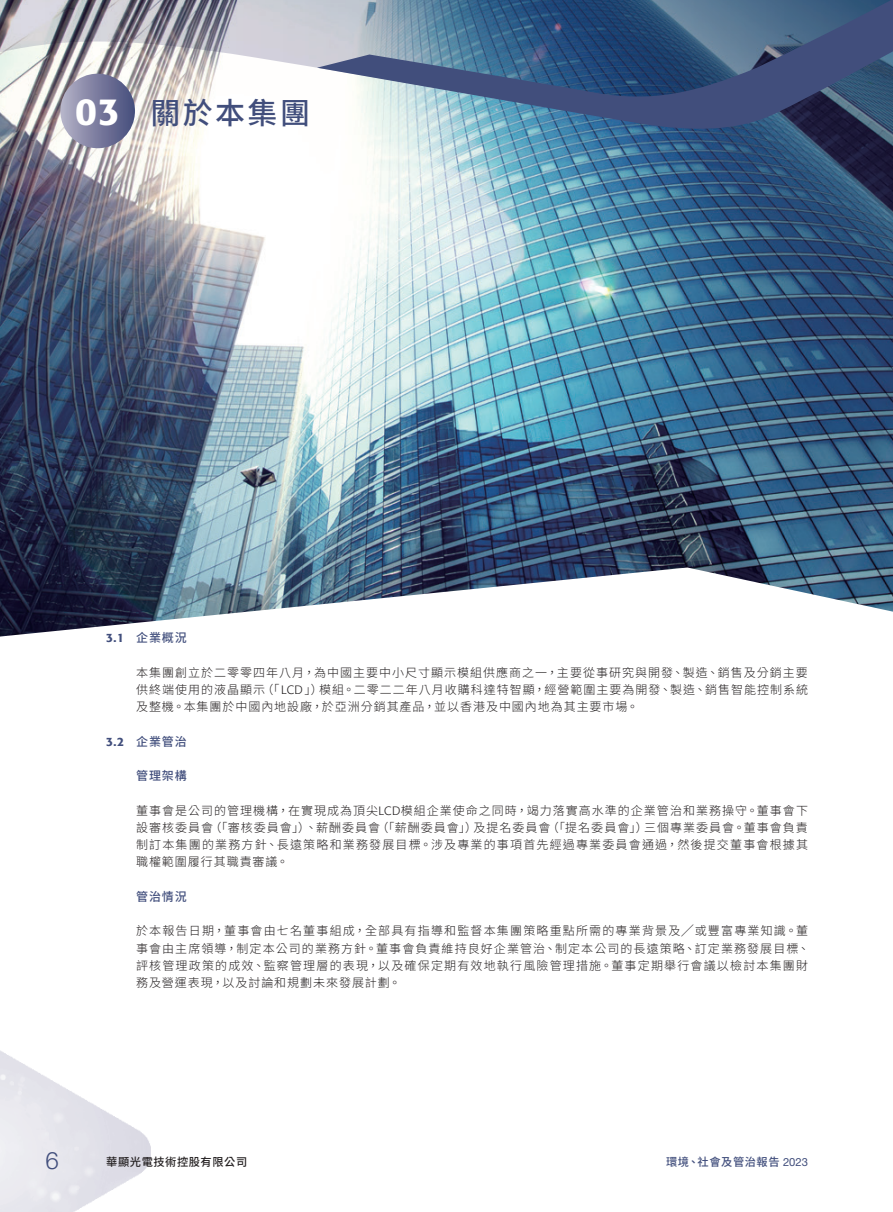
<style>
.page{position:relative;width:893px;height:1212px;background:#fff}
.page>*{position:absolute;margin:0;border:0;box-sizing:border-box;transform-origin:0 0}
.Body_Text{font:500 37.5px "Formata";color:#fff}
.t1{font:500 30px "Source Han Sans TC";letter-spacing:.08em;color:#414e7c}
.t2{font:300 24px "Helvetica Neue LT Std";color:#414e7c}
.Body_Text-2{font:300 12px/17.2px "Source Han Sans TC";letter-spacing:.085em;color:#231f20;text-align:justify}
.Heading_1{font:500 12px "Source Han Sans TC";letter-spacing:.08em;color:#414e7c}
.Heading_2{font:500 12px "Source Han Sans TC";letter-spacing:.08em;color:#414e7c}
.t3{font:500 11.25px "Source Han Sans TC";letter-spacing:.05em;color:#414e7c}
.t4{font:500 11.25px "Source Han Sans TC";letter-spacing:.05em;color:#231f20}
.s1{font-family:"Formata"}
.s2{font-family:"Helvetica Neue LT Std";font-weight:400}
</style>
<div class="page">
<img style="left:0;top:636px;width:151px;height:576px">
<img style="left:0;top:123px;width:893px;height:513px">
<img style="left:0;top:0;width:317px;height:123px">
<svg style="left:317px;top:0;width:576px;height:132px"></svg>
<div style="left:60px;top:74px;width:75px;height:74px;background:linear-gradient(to right,#b5b1c6,#454c7b);border-radius:37px"></div>
<p class="Body_Text" style="left:75px;top:89px;width:46px">03</p>
<p class="t1" style="left:151px;top:96px;width:161px">關於本集團</p>
<p class="Heading_1" style="left:106px;top:631px;width:82px"><span class="s1">3.1</span> 企業概況</p>
<p class="Body_Text-2" style="left:136px;top:664px;width:673px">本集團創立於二零零四年八月，為中國主要中小尺寸顯示模組供應商之一，主要從事研究與開發、製造、銷售及分銷主要供終端使用的液晶顯示（「<span class="s1">LCD</span>」）模組。二零二二年八月收購科達特智顯，經營範圍主要為開發、製造、銷售智能控制系統及整機。本集團於中國內地設廠，於亞洲分銷其產品，並以香港及中國內地為其主要市場。</p>
<p class="Heading_1" style="left:106px;top:734px;width:82px"><span class="s1">3.2</span> 企業管治</p>
<p class="Heading_2" style="left:136px;top:769px;width:52px">管理架構</p>
<p class="Body_Text-2" style="left:136px;top:802px;width:673px">董事會是公司的管理機構，在實現成為頂尖<span class="s1">LCD</span>模組企業使命之同時，竭力落實高水準的企業管治和業務操守。董事會下設審核委員會（「審核委員會」）、薪酬委員會（「薪酬委員會」）及提名委員會（「提名委員會」）三個專業委員會。董事會負責制訂本集團的業務方針、長遠策略和業務發展目標。涉及專業的事項首先經過專業委員會通過，然後提交董事會根據其職權範圍履行其職責審議。</p>
<p class="Heading_2" style="left:136px;top:890px;width:52px">管治情況</p>
<p class="Body_Text-2" style="left:136px;top:922px;width:675px">於本報告日期，董事會由七名董事組成，全部具有指導和監督本集團策略重點所需的專業背景及╱或豐富專業知識。董事會由主席領導，制定本公司的業務方針。董事會負責維持良好企業管治、制定本公司的長遠策略、訂定業務發展目標、評核管理政策的成效、監察管理層的表現，以及確保定期有效地執行風險管理措施。董事定期舉行會議以檢討本集團財務及營運表現，以及討論和規劃未來發展計劃。</p>
<h3 class="t2" style="left:45px;top:1145px;width:15px">6</h3>
<p class="t4" style="left:106px;top:1155px;width:142px">華顯光電技術控股有限公司</p>
<p class="t3" style="left:666px;top:1155px;width:143px">環境、社會及管治報告 <span class="s2">2023</span></p>
</div>
